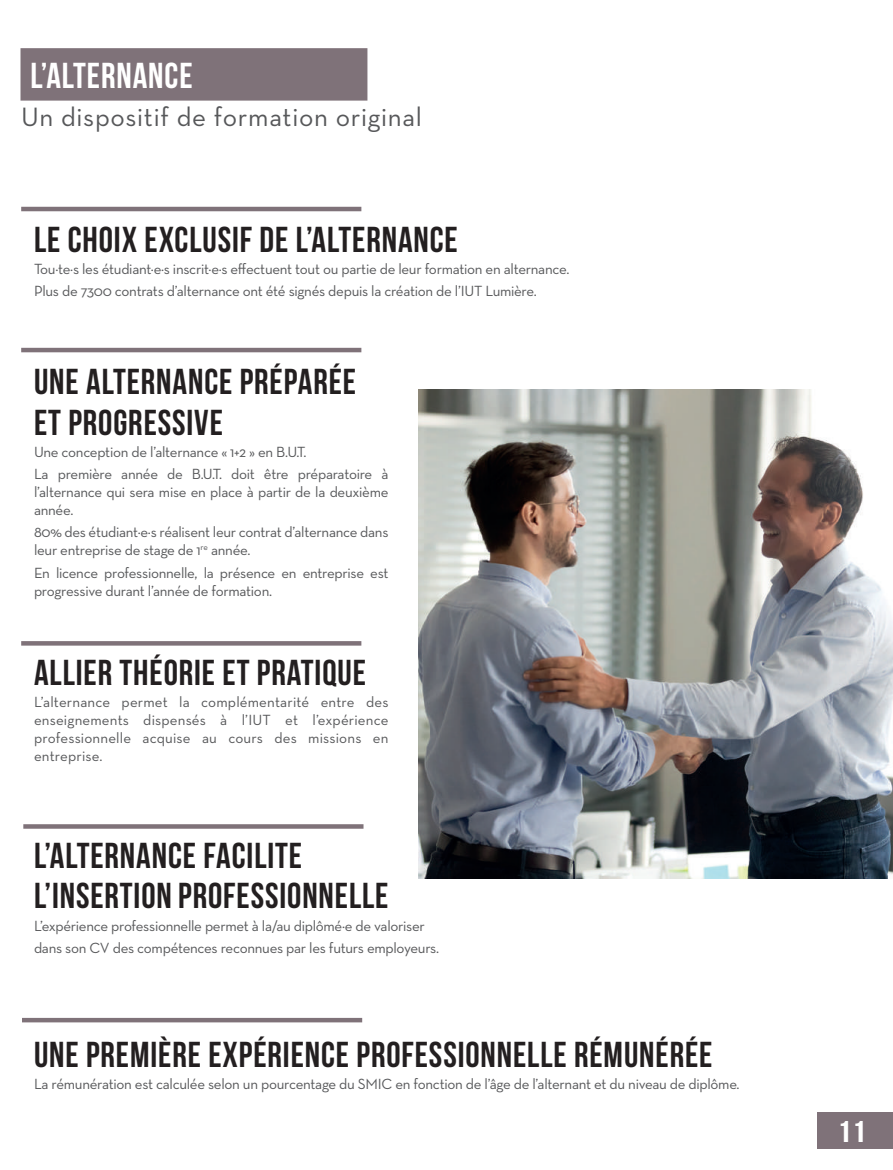
<style>
.page{position:relative;width:893px;height:1170px;background:#fff}
.page>*{position:absolute;margin:0;border:0;box-sizing:border-box;transform-origin:0 0}
.t1{font:700 36px/40.2px "Bebas Neue";letter-spacing:.025em;color:#231f20}
.t2{font:700 36px "Bebas Neue";letter-spacing:.025em;color:#fff}
.t3{font:700 30px "Bebas Neue";color:#fff;scale:1.25 1}
.t4{font:27px "Neutra Text";letter-spacing:.025em;color:#57585a}
.t5{font:15px/18px "Neutra Text";letter-spacing:-.02em;color:#57585a}
</style>
<div class="page">
<hr style="left:21px;top:207px;width:340px;height:4px;background:#7f7279">
<hr style="left:21px;top:348px;width:340px;height:4px;background:#7f7279">
<svg style="left:21px;top:641px;width:340px;height:4px"></svg>
<div style="left:22px;top:1017px;width:340px;height:5px;background:#7f7279"></div>
<svg style="left:23px;top:824px;width:340px;height:4px"></svg>
<div style="left:817px;top:1111px;width:76px;height:37px;background:#7f7279"></div>
<div style="left:21px;top:49px;width:346px;height:51px;background:#7f7279"></div>
<div style="left:21px;top:48px;width:346px;height:53px;border:2px solid #7f7279"></div>
<img style="left:418px;top:389px;width:475px;height:489px">
<h1 class="t2" style="left:31px;top:56px;width:164px">L’ALTERNANCE</h1>
<h3 class="t4" style="left:21px;top:100px;width:402px">Un dispositif de formation original</h3>
<h1 class="t1" style="left:34px;top:219px;width:425px">LE CHOIX EXCLUSIF DE L’ALTERNANCE</h1>
<p class="t5" style="left:34px;top:257px;width:537px;line-height:22.2px">Tou·te·s les étudiant·e·s inscrit·e·s effectuent tout ou partie de leur formation en alternance.<br>Plus de 7300 contrats d’alternance ont été signés depuis la création de l’IUT Lumière.</p>
<h1 class="t1" style="left:34px;top:361px;width:324px">UNE ALTERNANCE PRÉPARÉE<br>ET PROGRESSIVE</h1>
<p class="t5" style="left:34px;top:440px;width:356px;line-height:22.2px">Une conception de l’alternance « 1+2 » en B.U.T.<br>La première année de B.U.T. doit être préparatoire à</p>
<p class="t5" style="left:34px;top:482px;width:356px">l’alternance qui sera mise en place à partir de la deuxième année.</p>
<p class="t5" style="left:34px;top:523px;width:356px">80% des étudiant·e·s réalisent leur contrat d’alternance dans leur entreprise de stage de 1<sup>re</sup> année.</p>
<p class="t5" style="left:34px;top:563px;width:356px">En licence professionnelle, la présence en entreprise est progressive durant l’année de formation.</p>
<h1 class="t1" style="left:34px;top:651px;width:333px">ALLIER THÉORIE ET PRATIQUE</h1>
<p class="t5" style="left:34px;top:692px;width:356px;text-align:justify">L’alternance permet la complémentarité entre des enseignements dispensés à l’IUT et l’expérience professionnelle acquise au cours des missions en entreprise.</p>
<h1 class="t1" style="left:34px;top:835px;width:356px">L’ALTERNANCE FACILITE<br>L’INSERTION PROFESSIONNELLE</h1>
<p class="t5" style="left:34px;top:914px;width:407px;line-height:22.2px">L’expérience professionnelle permet à la/au diplômé·e de valoriser dans son CV des compétences reconnues par les futurs employeurs.</p>
<h1 class="t1" style="left:34px;top:1034px;width:680px">UNE PREMIÈRE EXPÉRIENCE PROFESSIONNELLE RÉMUNÉRÉE</h1>
<p class="t5" style="left:34px;top:1074px;width:707px">La rémunération est calculée selon un pourcentage du SMIC en fonction de l’âge de l’alternant et du niveau de diplôme.</p>
<h2 class="t3" style="left:837px;top:1114px;width:25px">11</h2>
</div>
